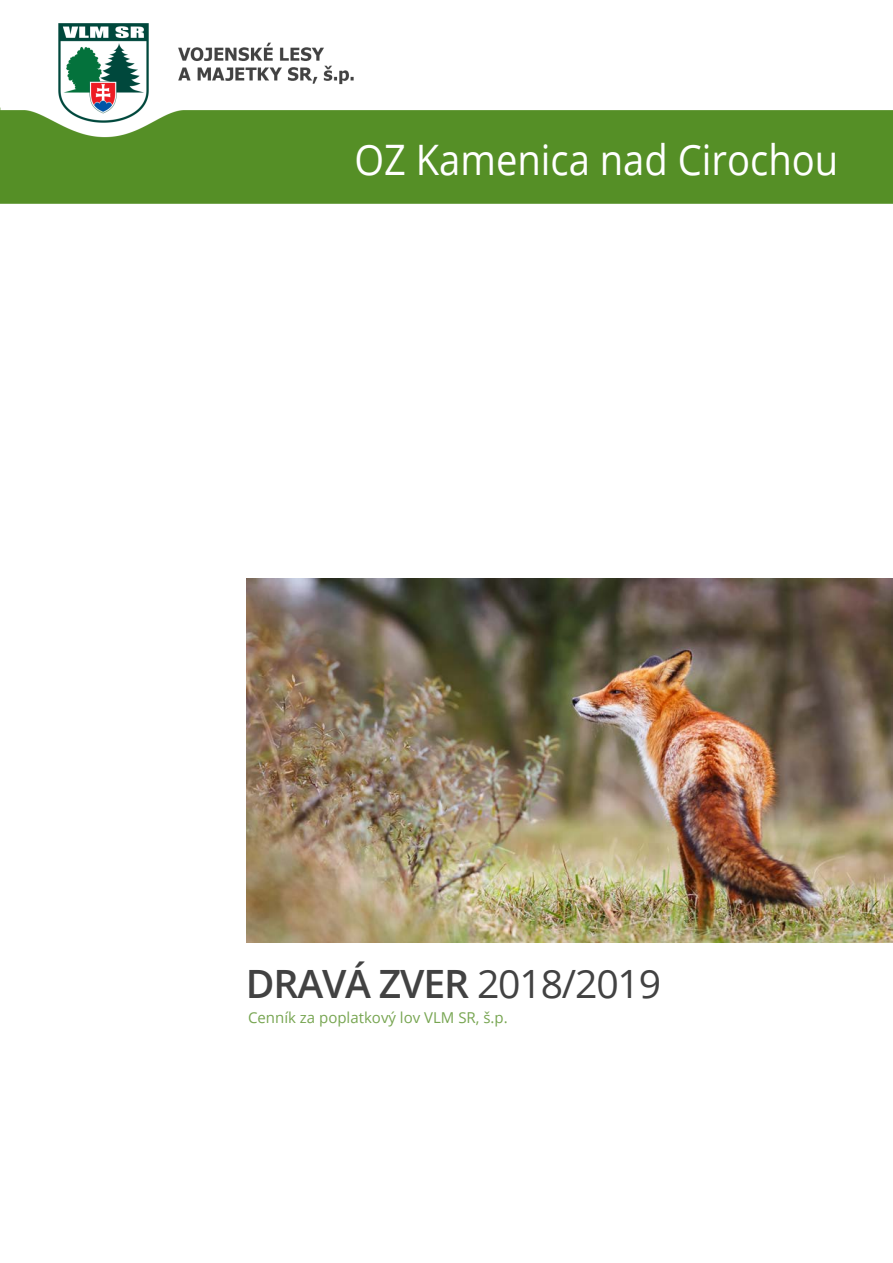
<style>
.page{position:relative;width:893px;height:1263px;background:#fff}
.page>*{position:absolute;margin:0;border:0;box-sizing:border-box;transform-origin:0 0}
.t1{font:42px "Open Sans";color:#fff;scale:.91 1}
.t2{font:600 39px "Open Sans";letter-spacing:-.03em;color:#424242}
.t3{font:15px "Open Sans";color:#558f26}
.s1{font-weight:400}
</style>
<div class="page">
<img style="left:0;top:23px;width:893px;height:920px">
<img style="left:246px;top:578px;width:647px;height:364px">
<h1 class="t1" style="left:354px;top:131px;width:533px">OZ Kamenica nad Cirochou</h1>
<p class="t2" style="left:246px;top:957px;width:417px">DRAVÁ ZVER <span class="s1">2018/2019</span></p>
<p class="t3" style="left:248px;top:1007px;width:261px">Cenník za poplatkový lov VLM SR, š.p.</p>
</div>
